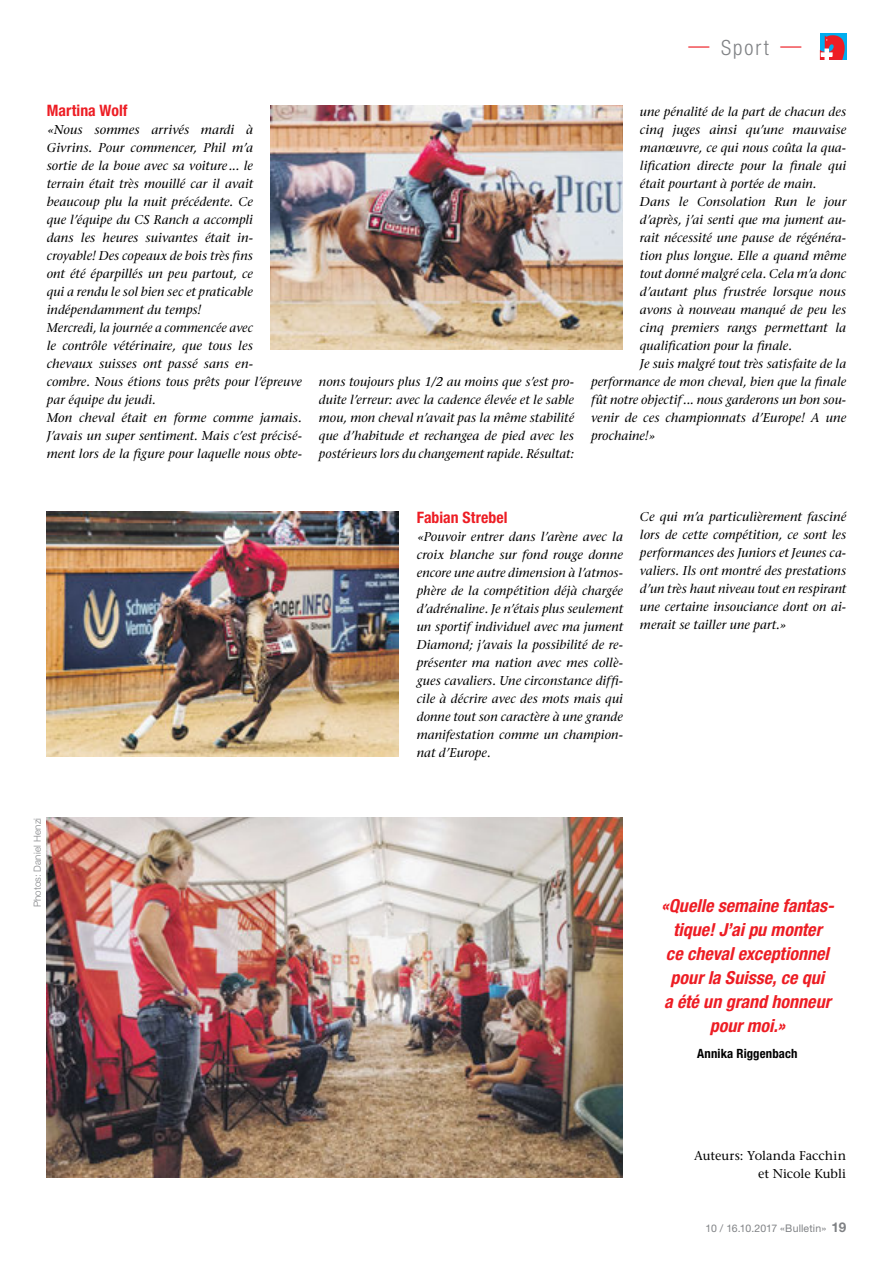
<style>
.page{position:relative;width:893px;height:1263px;background:#fff}
.page>*{position:absolute;margin:0;border:0;box-sizing:border-box;transform-origin:0 0}
.t1{font:300 condensed 21px "Helvetica Neue LT Std";letter-spacing:.1em;color:#808285}
.t2{font:italic 700 condensed 18px/24px "Helvetica Neue LT Std";color:#ed1d24;text-align:center}
.t3{font:700 condensed 15.75px "Helvetica Neue LT Std";letter-spacing:.005em;color:#ed1d24}
.t4{font:italic 500 12.75px/18px "Stone Serif Std";letter-spacing:.01em;color:#000;text-align:justify}
.t5{font:500 12.75px/18px "Stone Serif Std";color:#000;text-align:right}
.t6{font:700 condensed 12.75px "Helvetica Neue LT Std";letter-spacing:.01em;color:#000}
.t7{font:10.5px "Helvetica Neue LT Std";letter-spacing:.01em;color:#808285}
.t8{font:300 9.75px "Helvetica Neue LT Std";letter-spacing:.02em;color:#808285}
.s1{color:#ed1d24}
.s2{font-weight:700;font-size:13.5px}
</style>
<div class="page">
<div style="left:820px;top:34px;width:26px;height:26px;background:#00aeef"></div>
<svg style="left:820px;top:35px;width:25px;height:25px"></svg>
<img style="left:47px;top:818px;width:576px;height:360px">
<img style="left:47px;top:512px;width:351px;height:245px">
<img style="left:270px;top:105px;width:353px;height:245px">
<h1 class="t1" style="left:688px;top:35px;width:115px"><span class="s1">—</span> Sport <span class="s1">—</span></h1>
<p class="t3" style="left:47px;top:101px;width:82px">Martina Wolf</p>
<p class="t4" style="left:47px;top:121px;width:257px;text-align:left">«Nous sommes arrivés mardi à<br>Givrins. Pour commencer, Phil m’a<br>sortie de la boue avec sa voiture ... le<br>terrain était très mouillé car il avait beaucoup plu la nuit précédente. Ce<br>que l’équipe du CS Ranch a accompli<br>dans les heures suivantes était in&shy;croyable! Des copeaux de bois très fins<br>ont été éparpillés un peu partout, ce<br>qui a rendu le sol bien sec et praticable indépendamment du temps!<br>Mercredi, la journée a commencée avec<br>le contrôle vétérinaire, que tous les chevaux suisses ont passé sans en-<br>combre. Nous étions tous prêts pour l’épreuve par équipe du jeudi.<br>Mon cheval était en forme comme jamais.<br>J’avais un super sentiment. Mais c’est précisé&shy;ment lors de la figure pour laquelle nous obte-</p>
<p class="t4" style="left:319px;top:372px;width:257px">nons toujours plus 1/2 au moins que s’est pro&shy;duite l’erreur: avec la cadence élevée et le sable mou, mon cheval n’avait pas la même stabilité que d’habitude et rechangea de pied avec les postérieurs lors du changement rapide. Résultat:</p>
<p class="t4" style="left:640px;top:102px;width:208px">une pénalité de la part de chacun des</p>
<p class="t4" style="left:640px;top:120px;width:208px">cinq juges ainsi qu’une mauvaise</p>
<p class="t4" style="left:640px;top:138px;width:208px">manœuvre, ce qui nous coûta la qua-</p>
<p class="t4" style="left:640px;top:156px;width:208px">lification directe pour la finale qui</p>
<p class="t4" style="left:640px;top:174px;width:178px">était pourtant à portée de main.</p>
<p class="t4" style="left:640px;top:192px;width:208px">Dans le Consolation Run le jour</p>
<p class="t4" style="left:640px;top:210px;width:208px">d’après, j’ai senti que ma jument au-</p>
<p class="t4" style="left:640px;top:228px;width:208px">rait nécessité une pause de régénéra-</p>
<p class="t4" style="left:640px;top:246px;width:208px">tion plus longue. Elle a quand même</p>
<p class="t4" style="left:640px;top:264px;width:208px">tout donné malgré cela. Cela m’a donc</p>
<p class="t4" style="left:640px;top:282px;width:208px">d’autant plus frustrée lorsque nous</p>
<p class="t4" style="left:640px;top:300px;width:208px">avons à nouveau manqué de peu les</p>
<p class="t4" style="left:640px;top:318px;width:208px">cinq premiers rangs permettant la</p>
<p class="t4" style="left:640px;top:336px;width:154px">qualification pour la finale.</p>
<p class="t4" style="left:640px;top:354px;width:208px">Je suis malgré tout très satisfaite de la</p>
<p class="t4" style="left:591px;top:372px;width:257px">performance de mon cheval, bien que la finale</p>
<p class="t4" style="left:591px;top:390px;width:257px">fût notre objectif... nous garderons un bon sou-</p>
<p class="t4" style="left:591px;top:408px;width:257px">venir de ces championnats d’Europe! A une</p>
<p class="t4" style="left:591px;top:426px;width:66px">prochaine!»</p>
<p class="t3" style="left:417px;top:508px;width:92px">Fabian Strebel</p>
<p class="t4" style="left:417px;top:528px;width:208px">«Pouvoir entrer dans l’arène avec la croix blanche sur fond rouge donne encore une autre dimension à l’atmos&shy;phère de la compétition déjà chargée d’adrénaline. Je n’étais plus seulement un sportif individuel avec ma jument Diamond; j’avais la possibilité de re&shy;présenter ma nation avec mes collè&shy;gues cavaliers. Une circonstance diffi&shy;cile à décrire avec des mots mais qui donne tout son caractère à une grande manifestation comme un champion&shy;nat d’Europe.</p>
<p class="t4" style="left:640px;top:508px;width:208px">Ce qui m’a particulièrement fasciné lors de cette compétition, ce sont les performances des Juniors et Jeunes ca&shy;valiers. Ils ont montré des prestations d’un très haut niveau tout en respirant une certaine insouciance dont on ai&shy;merait se tailler une part.»</p>
<p class="t8" style="left:32px;top:907px;width:91px;rotate:-90deg">Photos: Daniel Henzi</p>
<h2 class="t2" style="left:661px;top:893px;width:175px">«Quelle semaine fantas&shy;tique! J’ai pu monter<br>ce cheval exceptionnel pour la Suisse, ce qui<br>a été un grand honneur pour moi.»</h2>
<p class="t6" style="left:697px;top:1046px;width:102px">Annika Riggenbach</p>
<p class="t5" style="left:694px;top:1146px;width:154px">Auteurs: Yolanda Facchin et Nicole Kubli</p>
<p class="t7" style="left:706px;top:1222px;width:142px">10 / 16.10.2017 «Bulletin» <span class="s2">19</span></p>
</div>
